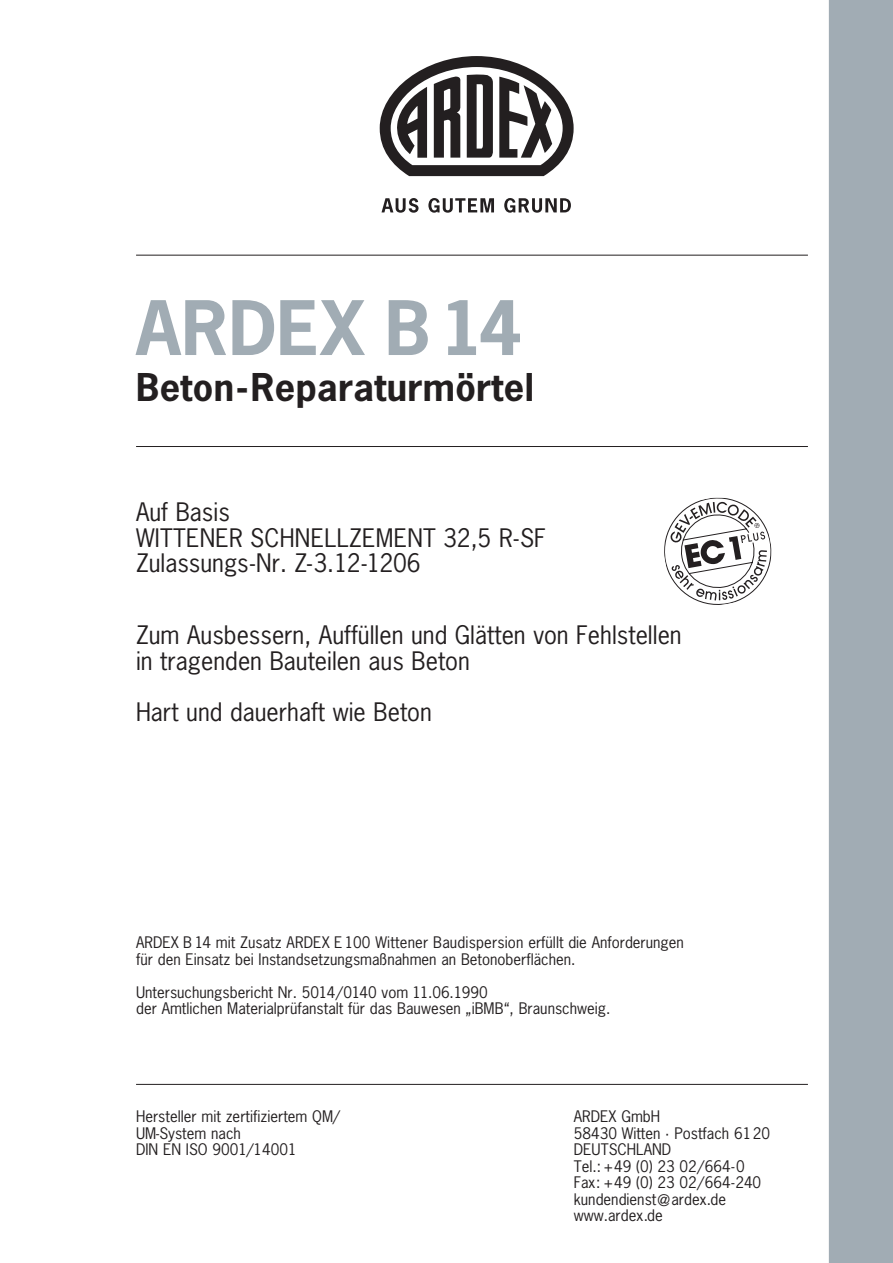
<style>
.page{position:relative;width:893px;height:1263px;background:#fff}
.page>*{position:absolute;margin:0;border:0;box-sizing:border-box;transform-origin:0 0}
.t1{font:700 70.5px "News Gothic";letter-spacing:.01em;color:#a1acb4}
.t2{font:700 36px "News Gothic";letter-spacing:.01em;color:#231f20}
.t3{font:24px/25.5px "News Gothic";color:#231f20}
.t4{font:15px/16.5px "News Gothic";color:#231f20}
</style>
<div class="page">
<div style="left:829px;top:0;width:64px;height:1263px;background:#a1acb4"></div>
<hr style="left:136px;top:1084px;width:672px;height:1px;background:#231f20">
<hr style="left:136px;top:255px;width:672px;height:1px;background:#231f20">
<hr style="left:136px;top:446px;width:672px;height:1px;background:#231f20">
<svg style="left:380px;top:56px;width:194px;height:120px"></svg>
<svg style="left:381px;top:198px;width:38px;height:15px"></svg>
<svg style="left:428px;top:198px;width:66px;height:15px"></svg>
<svg style="left:504px;top:198px;width:67px;height:15px"></svg>
<svg style="left:664px;top:498px;width:108px;height:107px"></svg>
<h1 class="t1" style="left:136px;top:282px;width:388px">ARDEX B14</h1>
<h2 class="t2" style="left:136px;top:363px;width:399px">Beton-Reparaturmörtel</h2>
<h3 class="t3" style="left:136px;top:498px;width:411px">Auf Basis<br>WITTENER SCHNELLZEMENT 32,5 R-SF<br>Zulassungs-Nr. Z-3.12-1206</h3>
<h3 class="t3" style="left:136px;top:622px;width:547px">Zum Ausbessern, Auffüllen und Glätten von Fehlstellen in tragenden Bauteilen aus Beton</h3>
<h3 class="t3" style="left:136px;top:698px;width:297px">Hart und dauerhaft wie Beton</h3>
<p class="t4" style="left:136px;top:934px;width:549px">ARDEX B 14 mit Zusatz ARDEX E 100 Wittener Baudispersion erfüllt die Anforderungen für den Einsatz bei Instandsetzungsmaßnahmen an Betonoberflächen.</p>
<p class="t4" style="left:136px;top:983px;width:476px">Untersuchungsbericht Nr. 5014/0140 vom 11.06.1990<br>der Amtlichen Materialprüfanstalt für das Bauwesen „iBMB“, Braunschweig.</p>
<p class="t4" style="left:136px;top:1108px;width:205px">Hersteller mit zertifiziertem QM/<br>UM-System nach<br>DIN EN ISO 9001/14001</p>
<p class="t4" style="left:574px;top:1108px;width:198px">ARDEX GmbH<br>58430 Witten · Postfach 6120<br>DEUTSCHLAND<br>Tel.: +49 (0) 23 02/664-0<br>Fax: +49 (0) 23 02/664-240 kundendienst@ardex.de www.ardex.de</p>
</div>
